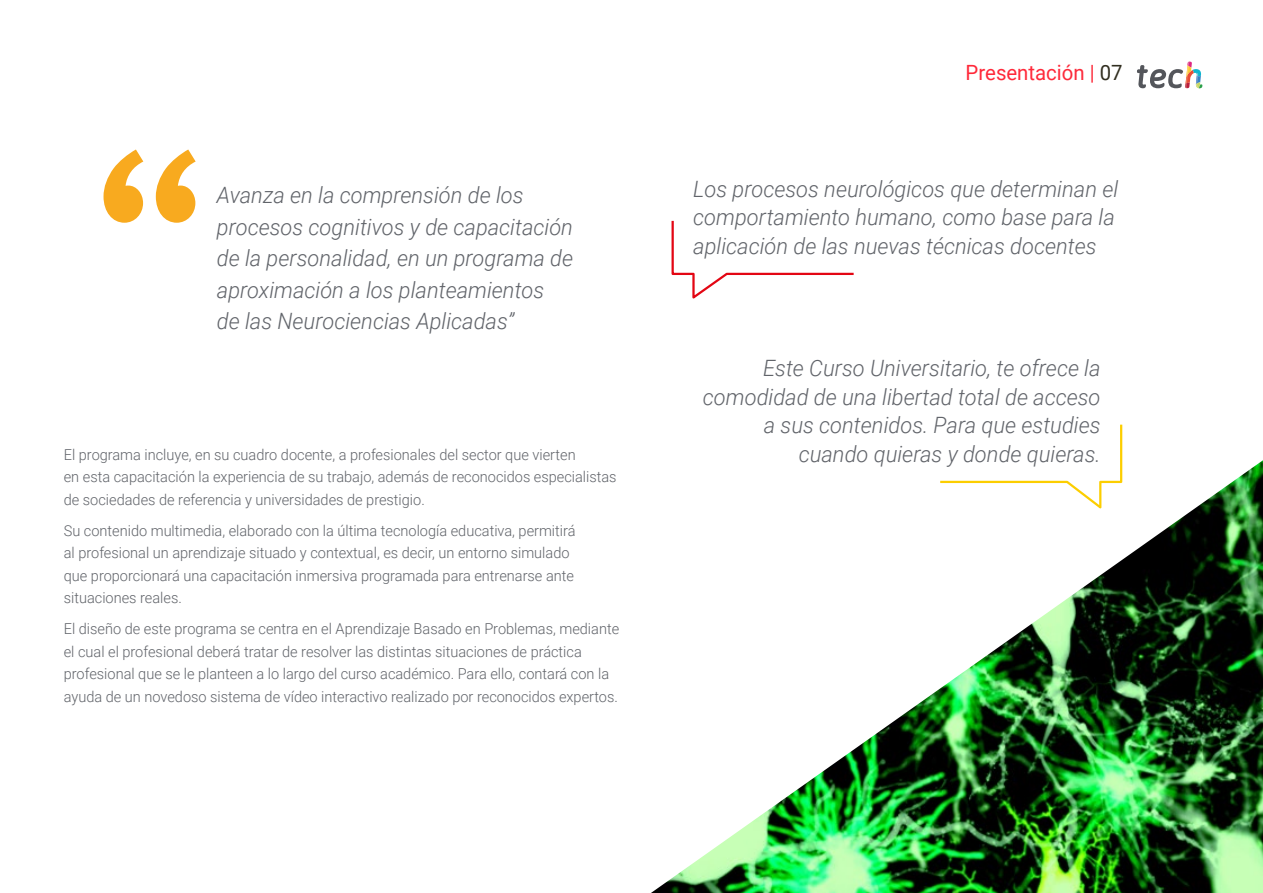
<style>
.page{position:relative;width:1263px;height:893px;background:#fff}
.page>*{position:absolute;margin:0;border:0;box-sizing:border-box;transform-origin:0 0}
.t1{font:italic 300 22.5px/28.5px "Roboto";color:#61646a}
.t2{font:21px "Roboto";color:#ff293a}
.t3{font:300 15px/22.5px "Roboto";color:#61646a}
.s1{color:#fc2a3b}
.s2{color:#312e20}
</style>
<div class="page">
<svg style="left:104px;top:149px;width:92px;height:74px"></svg>
<img style="left:651px;top:460px;width:612px;height:433px">
<svg style="left:938px;top:424px;width:185px;height:88px"></svg>
<svg style="left:671px;top:220px;width:183px;height:79px"></svg>
<svg style="left:1137px;top:62px;width:65px;height:27px"></svg>
<h1 class="t1" style="left:217px;top:178px;width:358px;line-height:31.5px">Avanza en la comprensión de los procesos cognitivos y de capacitación de la personalidad, en un programa de aproximación a los planteamientos<br>de las Neurociencias Aplicadas”</h1>
<p class="t3" style="left:64px;top:443px;width:554px">El programa incluye, en su cuadro docente, a profesionales del sector que vierten<br>en esta capacitación la experiencia de su trabajo, además de reconocidos especialistas de sociedades de referencia y universidades de prestigio.</p>
<p class="t3" style="left:64px;top:519px;width:513px">Su contenido multimedia, elaborado con la última tecnología educativa, permitirá al profesional un aprendizaje situado y contextual, es decir, un entorno simulado que proporcionará una capacitación inmersiva programada para entrenarse ante situaciones reales.</p>
<p class="t3" style="left:64px;top:617px;width:557px">El diseño de este programa se centra en el Aprendizaje Basado en Problemas, mediante el cual el profesional deberá tratar de resolver las distintas situaciones de práctica profesional que se le planteen a lo largo del curso académico. Para ello, contará con la ayuda de un novedoso sistema de vídeo interactivo realizado por reconocidos expertos.</p>
<h2 class="t2" style="left:966px;top:57px;width:159px">Presentaci<span class="s1">ón |</span> <span class="s2">07</span></h2>
<h1 class="t1" style="left:693px;top:174px;width:426px">Los procesos neurológicos que determinan el comportamiento humano, como base para la aplicación de las nuevas técnicas docentes</h1>
<h1 class="t1" style="left:703px;top:353px;width:399px;text-align:right">Este Curso Universitario, te ofrece la comodidad de una libertad total de acceso a sus contenidos. Para que estudies cuando quieras y donde quieras.</h1>
</div>
